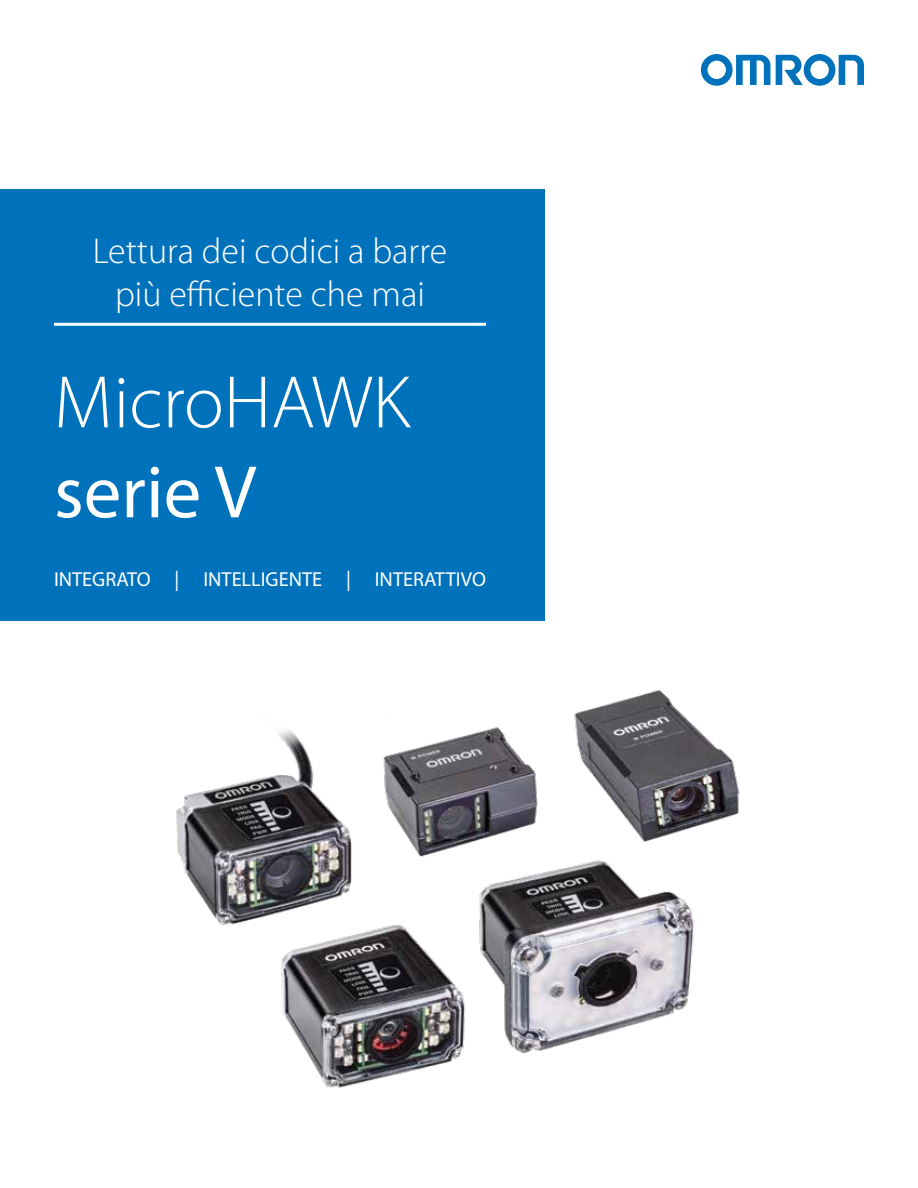
<style>
.page{position:relative;width:918px;height:1188px;background:#fff}
.page>*{position:absolute;margin:0;border:0;box-sizing:border-box;transform-origin:0 0}
.t1{font:300 75px "Myriad Pro";color:#fff}
.t2{font:75px "Myriad Pro";color:#fff}
.t3{font:300 36px/43.2px "Myriad Pro";color:#fff;text-align:center}
.t4{font:20.25px "Myriad Pro";color:#fff}
</style>
<div class="page">
<div style="left:0;top:189px;width:544px;height:432px;background:#0072bc"></div>
<hr style="left:54px;top:323px;width:432px;height:3px;background:#fff">
<img style="left:176px;top:689px;width:564px;height:399px">
<svg style="left:701px;top:54px;width:69px;height:32px"></svg>
<svg style="left:776px;top:54px;width:88px;height:32px"></svg>
<p class="t3" style="left:93px;top:230px;width:356px">Lettura dei codici a barre più efficiente che mai</p>
<h1 class="t1" style="left:54px;top:361px;width:358px">MicroHAWK</h1>
<h1 class="t2" style="left:54px;top:446px;width:204px">serie V</h1>
<p class="t4" style="left:54px;top:567px;width:434px">INTEGRATO | INTELLIGENTE | INTERATTIVO</p>
</div>
